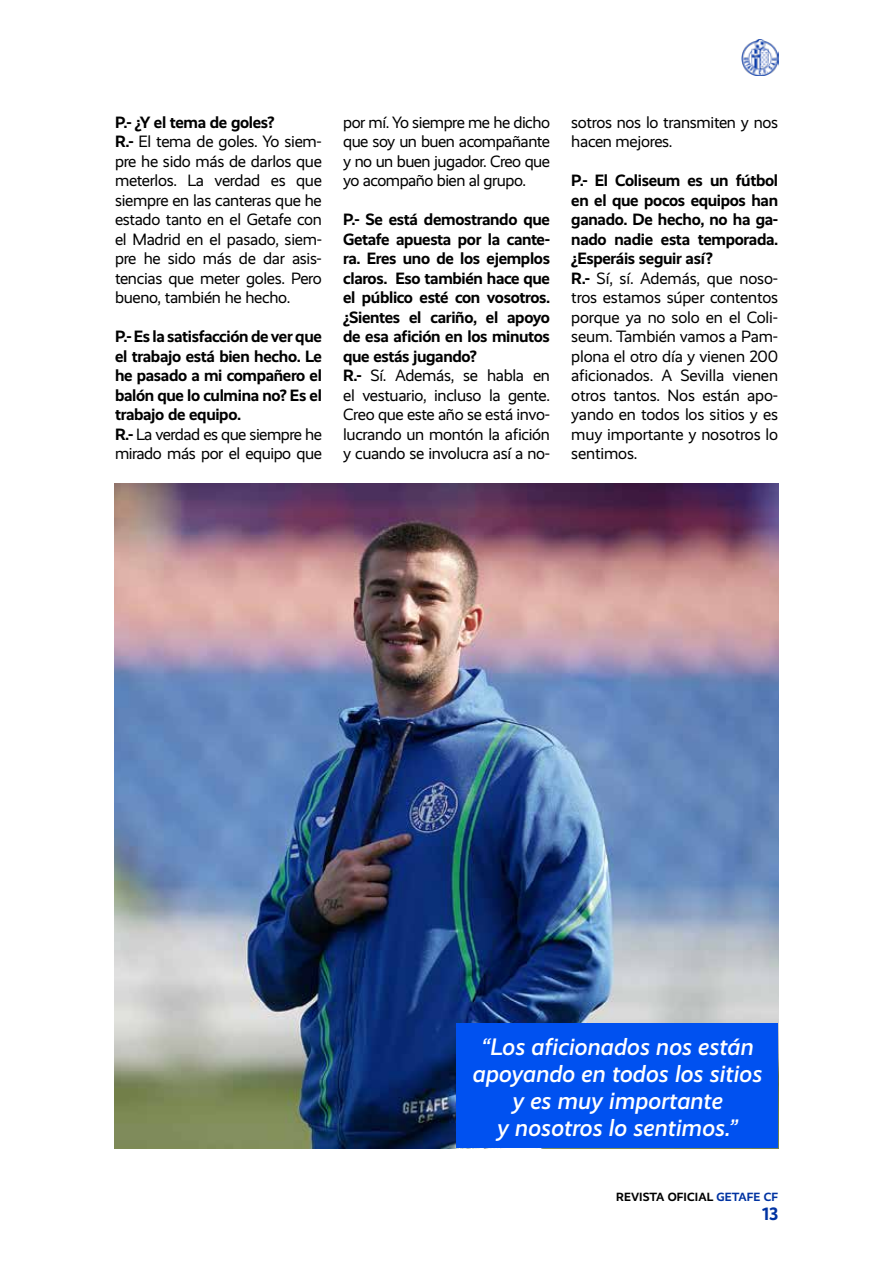
<style>
.page{position:relative;width:893px;height:1263px;background:#fff}
.page>*{position:absolute;margin:0;border:0;box-sizing:border-box;transform-origin:0 0}
.t1{font:italic 500 24px/27px "Realist";color:#fff;text-align:center}
.t2{font:700 18px "Realist";color:#0033a2}
.t3{font:16.5px/19.5px "Realist";letter-spacing:-.02em;color:#000}
.t4{font:700 16.5px/19.5px "Realist";letter-spacing:-.02em;color:#000}
.t5{font:700 12px "Realist";letter-spacing:.01em;color:#000}
.s1{font-weight:700}
.s2{font-weight:400}
.s3{color:#0033a2}
</style>
<div class="page">
<img style="left:742px;top:39px;width:36px;height:37px">
<img style="left:115px;top:484px;width:663px;height:664px">
<div style="left:457px;top:1023px;width:321px;height:125px;background:#0051f0"></div>
<p class="t3" style="left:115px;top:112px;width:208px"><span class="s1">P.- ¿Y el tema de goles?<br>R.-</span> El tema de goles. Yo siem&shy;pre he sido más de darlos que meterlos. La verdad es que siempre en las canteras que he estado tanto en el Getafe con el Madrid en el pasado, siem&shy;pre he sido más de dar asis&shy;tencias que meter goles. Pero bueno, también he hecho.</p>
<p class="t4" style="left:115px;top:327px;width:208px">P.- Es la satisfacción de ver que el trabajo está bien hecho. Le he pasado a mi compañero el balón que lo culmina no? Es el trabajo de equipo.<br>R.- <span class="s2">La verdad es que siempre he mirado más por el equipo que</span></p>
<p class="t3" style="left:343px;top:112px;width:208px;text-align:justify">por mí. Yo siempre me he dicho que soy un buen acompañante y no un buen jugador. Creo que yo acompaño bien al grupo.</p>
<p class="t4" style="left:343px;top:210px;width:209px">P.- Se está demostrando que<br>Getafe apuesta por la cante&shy;ra. Eres uno de los ejemplos claros. Eso también hace que el público esté con vosotros. ¿Sientes el cariño, el apoyo de esa afición en los minutos que estás jugando?<br>R.- <span class="s2">Sí. Además, se habla en el vestuario, incluso la gente.<br>Creo que este año se está invo&shy;lucrando un montón la afición y cuando se involucra así a no-</span></p>
<p class="t3" style="left:571px;top:112px;width:208px">sotros nos lo transmiten y nos hacen mejores.</p>
<p class="t3" style="left:571px;top:171px;width:209px"><span class="s1">P.- El Coliseum es un fútbol en el que pocos equipos han ganado. De hecho, no ha ga&shy;nado nadie esta temporada. ¿Esperáis seguir así?<br>R.-</span> Sí, sí. Además, que noso&shy;tros estamos súper contentos porque ya no solo en el Coli&shy;seum. También vamos a Pam&shy;plona el otro día y vienen 200 aficionados. A Sevilla vienen otros tantos. Nos están apo&shy;yando en todos los sitios y es muy importante y nosotros lo sentimos.</p>
<h1 class="t1" style="left:472px;top:1033px;width:291px">“Los aficionados nos están apoyando en todos los sitios y es muy importante<br>y nosotros lo sentimos.”</h1>
<p class="t5" style="left:616px;top:1190px;width:163px">REVISTA OFICIAL <span class="s3">GETAFE CF</span></p>
<p class="t2" style="left:762px;top:1204px;width:18px">13</p>
</div>
